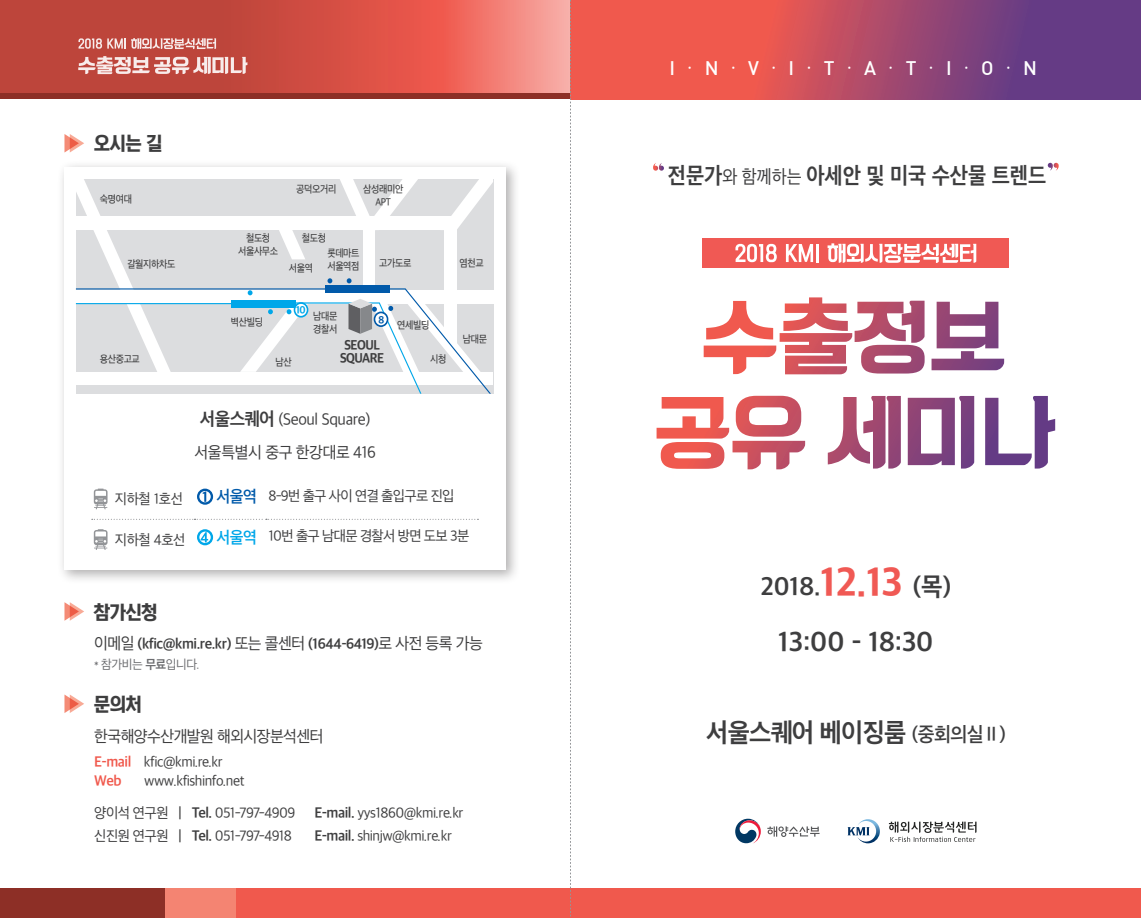
<style>
.page{position:relative;width:1141px;height:918px;background:#fff}
.page>*{position:absolute;margin:0;border:0;box-sizing:border-box;transform-origin:0 0}
.t1{font:26.43px "SD Gothic Neoa g Bd";letter-spacing:-.005em;color:#3e3e3f;scale:.95 1}
.t2{font:25.2px "SD Gothic Neoa g Bd";letter-spacing:-.025em;color:#3e3e3f;scale:.95 1}
.t3{font:24.5px "SD Gothic Neoa g Bd";color:#3e3e3f;scale:.95 1}
.t4{font:21.88px "SD Gothic Neoa g Bd";color:#3e3e3f;scale:.9 1}
.t5{font:500 19.25px "DIN";color:#fff}
.t6{font:19.25px "Korean TITGD4 R";letter-spacing:-.025em;color:#3e3e3f;scale:.95 1}
.t7{font:15.75px "SD Gothic Neoa d Rg";letter-spacing:-.025em;color:#3e3e3f;scale:.95 1}
.t8{font:15.75px "SD Gothic Neoa f Sm";color:#015aaa;scale:.95 1}
.t9{font:15.75px "SD Gothic Neoa f Sm";color:#00a7e9;scale:.95 1}
.t10{font:14px "SD Gothic Neoa d Rg";letter-spacing:-.035em;color:#3e3e3f;scale:.95 1}
.t11{font:14px "SD Gothic Neoa g Bd";letter-spacing:-.035em;color:#3e3e3f;scale:.95 1}
.t12{font:14px "SD Gothic Neoa g Bd";color:#f0594d;scale:.95 1}
.t13{font:12.95px/13px "SD Gothic Neoa h Ex Bd";letter-spacing:-.04em;color:#3e3e3f;text-align:center;scale:.91 1}
.t14{font:12.25px "SD Gothic Neoa d Rg";letter-spacing:-.035em;color:#6c6d70;scale:.95 1}
.t15{font:9.97px/13px "SD Gothic Neoa e Md";letter-spacing:-.04em;color:#3e3e3f;text-align:center;scale:.91 1}
.t16{font:9.97px "SD Gothic Neoa h Ex Bd";color:#00a7e9;scale:.91 1}
.t17{font:9.97px "SD Gothic Neoa h Ex Bd";color:#015aaa;scale:.91 1}
.s1{font-family:"SD Gothic Neoa g Bd";font-size:17.5px}
.s2{font-family:"SD Gothic Neoa d Rg";font-size:15.75px}
.s3{font-family:"SD Gothic Neoa g Bd"}
.s4{font-family:"SD Gothic Neoa g Bd";color:#f0594d}
.s5{font-family:"YDIYGO330"}
.s6{font-family:"Adobe Myungjo Std"}
.s7{font-family:"SD Gothic Neoa d Rg";font-size:18.03px}
.s8{font-family:"SD Gothic Neoa h Ex Bd";font-size:38.32px;color:#f05954}
.s9{font-family:"SD Gothic Neoa f Sm";font-size:19.25px}
</style>
<div class="page">
<svg style="left:0;top:0;width:570px;height:93px;background:#d4584e"></svg>
<svg style="left:78px;top:38px;width:138px;height:11px;background:#d7918b"></svg>
<svg style="left:78px;top:56px;width:169px;height:18px;background:#da9691"></svg>
<div style="left:0;top:93px;width:570px;height:6px;background:#8d2f26"></div>
<div style="left:0;top:888px;width:1141px;height:30px;background:#f0594d"></div>
<div style="left:0;top:888px;width:165px;height:30px;background:#8d2f26"></div>
<div style="left:165px;top:888px;width:71px;height:30px;background:#f48472"></div>
<svg style="left:64px;top:134px;width:20px;height:18px"></svg>
<svg style="left:64px;top:602px;width:20px;height:19px"></svg>
<svg style="left:64px;top:694px;width:20px;height:19px"></svg>
<div style="left:58px;top:160px;width:462px;height:424px;background:#231f20;opacity:.35"></div>
<div style="left:64px;top:167px;width:442px;height:403px;background:#fff"></div>
<div style="left:76px;top:179px;width:417px;height:215px;background:#dcdddf"></div>
<div style="left:76px;top:217px;width:380px;height:13px;background:#fff"></div>
<div style="left:76px;top:291px;width:417px;height:13px;background:#fff"></div>
<div style="left:444px;top:217px;width:13px;height:129px;background:#fff"></div>
<div style="left:77px;top:372px;width:416px;height:12px;background:#fff"></div>
<div style="left:363px;top:223px;width:12px;height:77px;background:#fff"></div>
<svg style="left:76px;top:179px;width:99px;height:201px"></svg>
<svg style="left:279px;top:230px;width:26px;height:29px"></svg>
<svg style="left:440px;top:179px;width:53px;height:50px"></svg>
<svg style="left:340px;top:179px;width:78px;height:38px"></svg>
<div style="left:232px;top:300px;width:64px;height:7px;background:#00a7e9"></div>
<hr style="left:76px;top:288px;width:262px;height:1px;background:#015aaa">
<hr style="left:76px;top:303px;width:156px;height:1px;background:#00a7e9">
<svg style="left:240px;top:278px;width:251px;height:116px"></svg>
<div style="left:374px;top:312px;width:14px;height:14px;background:#fff;border-radius:50%"></div>
<div style="left:374px;top:311px;width:14px;height:16px;border:2px solid #015aaa;border-radius:50%"></div>
<svg style="left:92px;top:519px;width:386px;height:1px"></svg>
<svg style="left:94px;top:488px;width:14px;height:21px"></svg>
<div style="left:197px;top:488px;width:16px;height:17px;border:2px solid #015aaa;border-radius:50%"></div>
<svg style="left:203px;top:491px;width:3px;height:11px"></svg>
<svg style="left:94px;top:529px;width:14px;height:21px"></svg>
<div style="left:197px;top:529px;width:16px;height:16px;border:2px solid #00a7e9;border-radius:50%"></div>
<svg style="left:201px;top:532px;width:7px;height:10px"></svg>
<svg style="left:571px;top:0;width:570px;height:99px;background:#b14b66"></svg>
<svg style="left:735px;top:818px;width:26px;height:25px"></svg>
<svg style="left:767px;top:826px;width:53px;height:11px"></svg>
<svg style="left:889px;top:821px;width:87px;height:21px"></svg>
<svg style="left:847px;top:819px;width:33px;height:24px"></svg>
<div style="left:703px;top:238px;width:306px;height:30px;background:#f05954"></div>
<svg style="left:735px;top:244px;width:42px;height:18px"></svg>
<svg style="left:786px;top:244px;width:32px;height:18px"></svg>
<svg style="left:828px;top:243px;width:148px;height:20px"></svg>
<svg style="left:704px;top:297px;width:221px;height:77px"></svg>
<svg style="left:932px;top:302px;width:72px;height:68px"></svg>
<svg style="left:657px;top:396px;width:148px;height:73px"></svg>
<svg style="left:828px;top:396px;width:73px;height:72px"></svg>
<svg style="left:908px;top:396px;width:66px;height:72px"></svg>
<svg style="left:985px;top:396px;width:70px;height:72px"></svg>
<svg style="left:653px;top:163px;width:11px;height:8px"></svg>
<svg style="left:1048px;top:163px;width:11px;height:8px"></svg>
<svg style="left:570px;top:0;width:1px;height:917px"></svg>
<p class="t6" style="left:94px;top:133px;width:74px">오시는 길</p>
<p class="t15" style="left:100px;top:193px;width:37px">숙명여대</p>
<p class="t15" style="left:127px;top:257px;width:54px">갈월지하차도</p>
<p class="t15" style="left:100px;top:352px;width:46px">용산중고교</p>
<p class="t15" style="left:296px;top:182px;width:46px">공덕오거리</p>
<p class="t15" style="left:363px;top:182px;width:46px">삼성래미안<br>APT</p>
<p class="t15" style="left:238px;top:232px;width:46px">철도청 서울사무소</p>
<p class="t15" style="left:302px;top:232px;width:28px">철도청</p>
<p class="t15" style="left:289px;top:262px;width:28px">서울역</p>
<p class="t15" style="left:327px;top:246px;width:37px;text-align:left">롯데마트 서울역점</p>
<p class="t15" style="left:379px;top:256px;width:37px">고가도로</p>
<p class="t15" style="left:459px;top:256px;width:28px">염천교</p>
<p class="t15" style="left:231px;top:316px;width:37px">벽산빌딩</p>
<p class="t16" style="left:296px;top:305px;width:12px">10</p>
<p class="t15" style="left:313px;top:310px;width:28px;text-align:left">남대문 경찰서</p>
<p class="t17" style="left:378px;top:315px;width:8px">8</p>
<p class="t15" style="left:397px;top:319px;width:37px">연세빌딩</p>
<p class="t13" style="left:340px;top:339px;width:50px">SEOUL<br>SQUARE</p>
<p class="t15" style="left:276px;top:356px;width:19px">남산</p>
<p class="t15" style="left:430px;top:352px;width:19px">시청</p>
<p class="t7" style="left:200px;top:411px;width:181px"><span class="s1">서울스퀘어</span> (Seoul Square)</p>
<p class="t7" style="left:195px;top:444px;width:192px">서울특별시 중구 한강대로 416</p>
<p class="t15" style="left:463px;top:332px;width:28px">남대문</p>
<p class="t10" style="left:115px;top:492px;width:73px">지하철 1호선</p>
<p class="t8" style="left:217px;top:489px;width:44px">서울역</p>
<p class="t10" style="left:268px;top:488px;width:197px">8-9번 출구 사이 연결 출입구로 진입</p>
<p class="t10" style="left:115px;top:532px;width:76px">지하철 4호선</p>
<p class="t9" style="left:217px;top:529px;width:44px">서울역</p>
<p class="t10" style="left:268px;top:529px;width:213px">10번 출구 남대문 경찰서 방면 도보 3분</p>
<p class="t6" style="left:94px;top:601px;width:68px">참가신청</p>
<p class="t11" style="left:94px;top:636px;width:410px"><span class="s2">이메일</span> (kfic@kmi.re.kr) <span class="s2">또는 콜센터</span> (1644-6419)<span class="s2">로 사전 등록 가능</span></p>
<p class="t14" style="left:94px;top:658px;width:112px">* 참가비는 <span class="s3">무료</span>입니다.</p>
<p class="t6" style="left:94px;top:694px;width:52px">문의처</p>
<p class="t7" style="left:94px;top:728px;width:243px">한국해양수산개발원 해외시장분석센터</p>
<p class="t10" style="left:94px;top:755px;width:137px"><span class="s4">E-mail</span> kfic@kmi.re.kr</p>
<p class="t12" style="left:94px;top:774px;width:31px">Web</p>
<p class="t10" style="left:144px;top:774px;width:107px">www.kfishinfo.net</p>
<p class="t10" style="left:94px;top:806px;width:213px">양이석 연구원 <span class="s5">|</span> <span class="s3">Tel.</span> 051-797-4909</p>
<p class="t10" style="left:314px;top:806px;width:158px"><span class="s3">E-mail.</span> yys1860@kmi.re.kr</p>
<p class="t10" style="left:94px;top:828px;width:210px">신진원 연구원 <span class="s5">|</span> <span class="s3">Tel.</span> 051-797-4918</p>
<p class="t10" style="left:314px;top:828px;width:146px"><span class="s3">E-mail.</span> shinjw@kmi.re.kr</p>
<p class="t5" style="left:669px;top:55px;width:369px">I<span class="s6">·</span>N<span class="s6">·</span>V<span class="s6">·</span>I<span class="s6">·</span>T<span class="s6">·</span>A<span class="s6">·</span>T<span class="s6">·</span>I<span class="s6">·</span>O<span class="s6">·</span>N</p>
<p class="t4" style="left:668px;top:164px;width:422px">전문가<span class="s7">와 함께하는</span> 아세안 및 미국 수산물 트렌드</p>
<p class="t3" style="left:761px;top:574px;width:202px">2018.<span class="s8">12.13</span> (목)</p>
<p class="t1" style="left:778px;top:629px;width:165px">13:00 - 18:30</p>
<p class="t2" style="left:706px;top:719px;width:317px">서울스퀘어 베이징룸 <span class="s9">(중회의실Ⅱ)</span></p>
</div>
